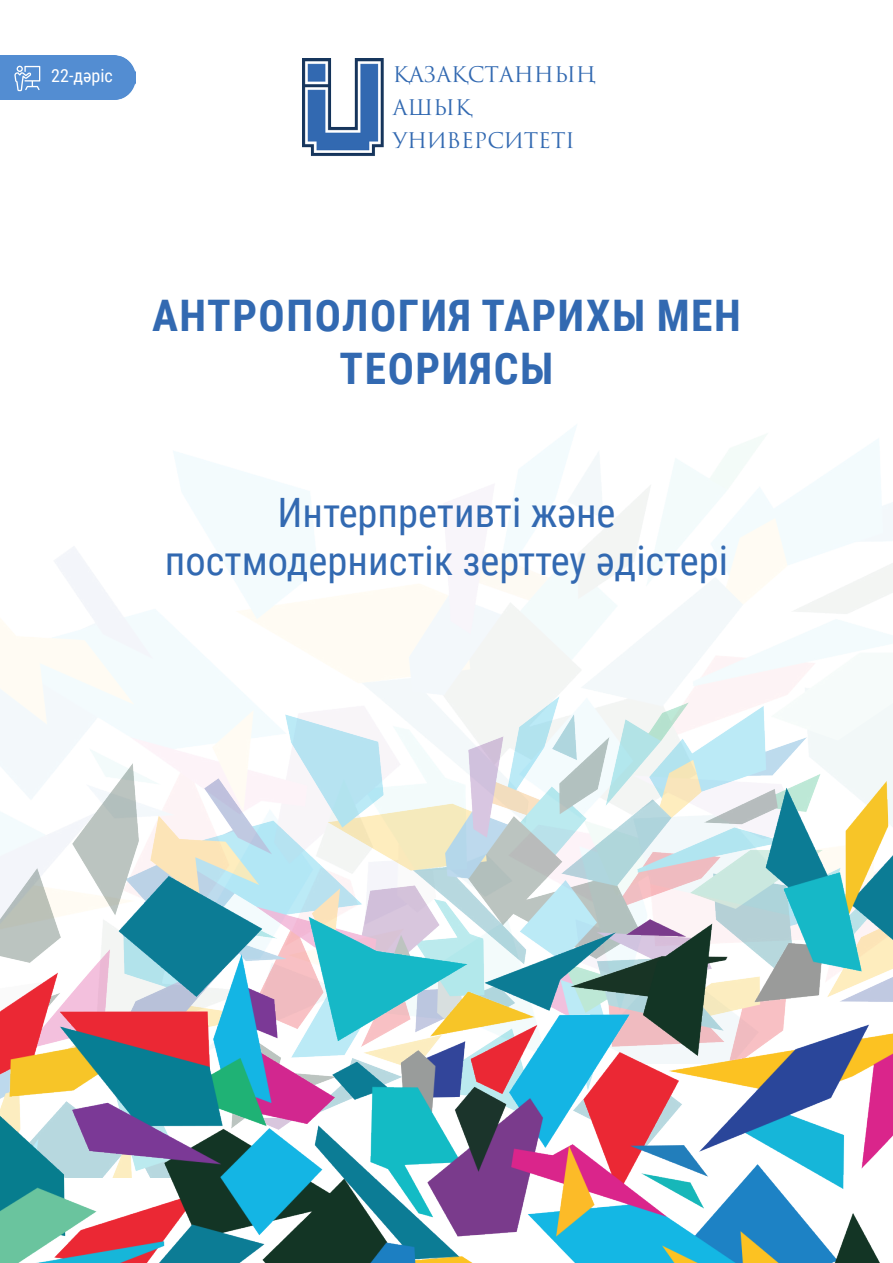
<style>
.page{position:relative;width:893px;height:1263px;background:#fff}
.page>*{position:absolute;margin:0;border:0;box-sizing:border-box;transform-origin:0 0}
.t1{font:700 43.5px/52.2px "Roboto Condensed";letter-spacing:.035em;color:#3269b1;text-align:center}
.t2{font:40.5px/48.6px "Roboto Condensed";color:#3269b1;text-align:center}
.t3{font:21px "Trajan Pro 3";color:#3269b1}
.t4{font:18px "Roboto Condensed";color:#fff}
</style>
<div class="page">
<img style="left:0;top:425px;width:893px;height:638px">
<img style="left:302px;top:58px;width:82px;height:98px">
<img style="left:0;top:696px;width:892px;height:33px">
<img style="left:0;top:729px;width:892px;height:534px">
<div style="left:0;top:55px;width:136px;height:45px;background:#538dd2"></div>
<svg style="left:14px;top:66px;width:26px;height:25px"></svg>
<p class="t4" style="left:51px;top:63px;width:63px">22-дәріс</p>
<p class="t3" style="left:393px;top:60px;width:205px">ҚАЗАҚСТАННЫҢ</p>
<p class="t3" style="left:393px;top:93px;width:81px">АШЫҚ</p>
<p class="t3" style="left:393px;top:126px;width:184px">УНИВЕРСИТЕТІ</p>
<p class="t1" style="left:152px;top:288px;width:590px">АНТРОПОЛОГИЯ ТАРИХЫ МЕН<br>ТЕОРИЯСЫ</p>
<p class="t2" style="left:165px;top:486px;width:565px">Интерпретивті және постмодернистік зерттеу әдістері</p>
</div>
